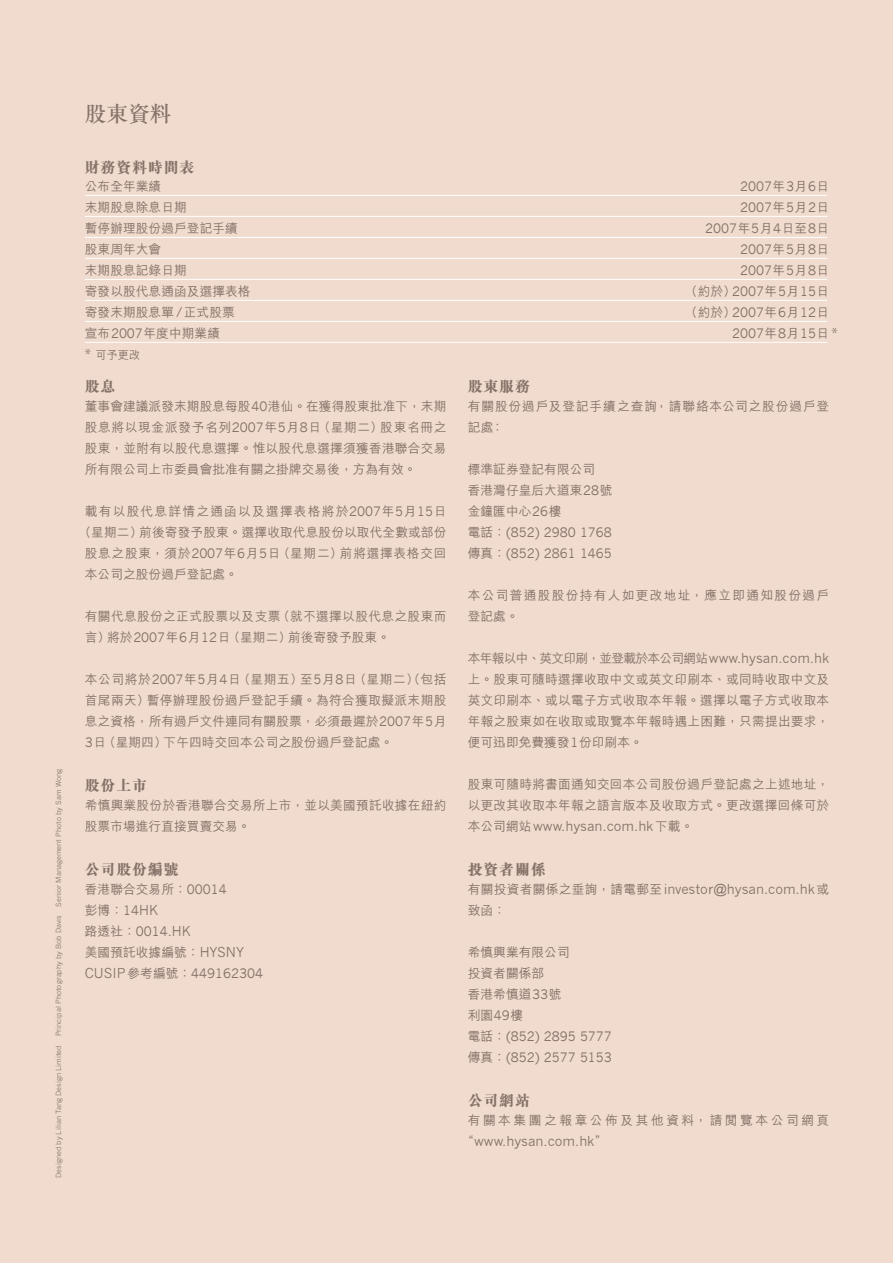
<style>
.page{position:relative;width:893px;height:1263px;background:#fff}
.page>*{position:absolute;margin:0;border:0;box-sizing:border-box;transform-origin:0 0}
.t1{font:21.75px "M Sung HK Medium B5 pc H";color:#877269}
.t2{font:15px "M Sung HK Xbold B5 pc H";letter-spacing:.05em;color:#877269}
.t3{font:13.35px "News Gothic";color:#877269}
.t4{font:12.75px/21px "M Hei HK Medium B5 pc H";letter-spacing:.015em;color:#877269}
.t5{font:12.75px/21px "News Gothic";color:#877269}
.t6{font:12.75px "M Hei HK Medium B5 pc H";letter-spacing:.05em;color:#877269}
.t7{font:12.75px/21px "M Hei HK Medium B5 pc H";letter-spacing:.07em;color:#877269}
.t8{font:12.75px/21px "M Hei HK Medium B5 pc H";letter-spacing:.1em;color:#877269}
.t9{font:12.75px "M Hei HK Medium B5 pc H";letter-spacing:.095em;color:#877269}
.t10{font:12.75px "M Hei HK Medium B5 pc H";letter-spacing:.195em;color:#877269}
.t11{font:11.25px "M Hei HK Medium B5 pc H";color:#877269}
.t12{font:7.05px "News Gothic";color:#877269}
.s1{font-family:"M Hei HK Medium B5 pc H"}
.s2{font-family:"News Gothic"}
.s3{font-family:"News Gothic";font-size:13.35px}
.s4{font-size:13.35px}
.s5{font-family:"M Hei HK Medium B5 pc H";font-size:12.75px}
</style>
<div class="page">
<div style="left:0;top:0;width:892px;height:1263px;background:#f0dbce"></div>
<hr style="left:85px;top:195px;width:742px;height:1px;background:#fff">
<hr style="left:85px;top:216px;width:742px;height:1px;background:#fff">
<hr style="left:85px;top:237px;width:742px;height:1px;background:#fff">
<hr style="left:85px;top:258px;width:742px;height:1px;background:#fff">
<hr style="left:85px;top:279px;width:742px;height:1px;background:#fff">
<hr style="left:85px;top:300px;width:742px;height:1px;background:#fff">
<hr style="left:85px;top:321px;width:742px;height:1px;background:#fff">
<hr style="left:85px;top:342px;width:742px;height:1px;background:#fff">
<p class="t12" style="left:54px;top:907px;width:139px;rotate:-90deg">Senior Management Photo by Sam Wong</p>
<p class="t12" style="left:54px;top:1036px;width:123px;rotate:-90deg">Principal Photography by Bob Davis</p>
<p class="t12" style="left:54px;top:1178px;width:134px;rotate:-90deg">Designed by Lilian Tang Design Limited</p>
<h1 class="t1" style="left:85px;top:105px;width:88px">股東資料</h1>
<p class="t2" style="left:85px;top:161px;width:111px">財務資料時間表</p>
<p class="t4" style="left:85px;top:178px;width:78px">公布全年業績</p>
<p class="t5" style="left:740px;top:176px;width:91px">2007<span class="s1">年</span>3<span class="s1">月</span>6<span class="s1">日</span></p>
<p class="t4" style="left:85px;top:199px;width:103px">末期股息除息日期</p>
<p class="t5" style="left:740px;top:197px;width:91px">2007<span class="s1">年</span>5<span class="s1">月</span>2<span class="s1">日</span></p>
<p class="t4" style="left:85px;top:220px;width:154px">暫停辦理股份過戶登記手續</p>
<p class="t5" style="left:705px;top:218px;width:125px">2007<span class="s1">年</span>5<span class="s1">月</span>4<span class="s1">日至</span>8<span class="s1">日</span></p>
<p class="t4" style="left:85px;top:241px;width:78px">股東周年大會</p>
<p class="t5" style="left:740px;top:239px;width:91px">2007<span class="s1">年</span>5<span class="s1">月</span>8<span class="s1">日</span></p>
<p class="t4" style="left:85px;top:262px;width:103px">末期股息記錄日期</p>
<p class="t5" style="left:740px;top:260px;width:91px">2007<span class="s1">年</span>5<span class="s1">月</span>8<span class="s1">日</span></p>
<p class="t4" style="left:85px;top:283px;width:167px">寄發以股代息通函及選擇表格</p>
<p class="t4" style="left:685px;top:283px;width:146px">（約於）<span class="s2">2007</span>年<span class="s2">5</span>月<span class="s2">15</span>日</p>
<p class="t4" style="left:85px;top:304px;width:151px">寄發末期股息單<span class="s3">/</span>正式股票</p>
<p class="t4" style="left:685px;top:304px;width:146px">（約於）<span class="s2">2007</span>年<span class="s2">6</span>月<span class="s2">12</span>日</p>
<p class="t4" style="left:85px;top:325px;width:137px">宣布<span class="s2">2007</span>年度中期業績</p>
<p class="t5" style="left:732px;top:323px;width:107px">2007<span class="s1">年</span>8<span class="s1">月</span>15<span class="s1">日</span> <span class="s4">*</span></p>
<p class="t11" style="left:85px;top:350px;width:57px"><span class="s3">*</span> 可予更改</p>
<p class="t2" style="left:85px;top:381px;width:32px">股息</p>
<p class="t4" style="left:85px;top:397px;width:363px;text-align:justify">董事會建議派發末期股息每股<span class="s2">40</span>港仙。在獲得股東批准下，末期股息將以現金派發予名列<span class="s2">2007</span>年<span class="s2">5</span>月<span class="s2">8</span>日（星期二）股東名冊之股東，並附有以股代息選擇。惟以股代息選擇須獲香港聯合交易所有限公司上市委員會批准有關之掛牌交易後，方為有效。</p>
<p class="t9" style="left:85px;top:506px;width:363px">載有以股代息詳情之通函以及選擇表格將於<span class="s2">2007</span>年<span class="s2">5</span>月<span class="s2">15</span>日</p>
<p class="t4" style="left:78px;top:523px;width:369px">（星期二）前後寄發予股東。選擇收取代息股份以取代全數或部份</p>
<p class="t6" style="left:85px;top:548px;width:363px">股息之股東，須於<span class="s2">2007</span>年<span class="s2">6</span>月<span class="s2">5</span>日（星期二）前將選擇表格交回</p>
<p class="t4" style="left:85px;top:565px;width:154px">本公司之股份過戶登記處。</p>
<p class="t4" style="left:85px;top:607px;width:363px">有關代息股份之正式股票以及支票（就不選擇以股代息之股東而言）將於<span class="s2">2007</span>年<span class="s2">6</span>月<span class="s2">12</span>日（星期二）前後寄發予股東。</p>
<p class="t4" style="left:85px;top:670px;width:363px;text-align:justify">本公司將於<span class="s2">2007</span>年<span class="s2">5</span>月<span class="s2">4</span>日（星期五）至<span class="s2">5</span>月<span class="s2">8</span>日（星期二）（包括首尾兩天）暫停辦理股份過戶登記手續。為符合獲取擬派末期股息之資格，所有過戶文件連同有關股票，必須最遲於<span class="s2">2007</span>年<span class="s2">5</span>月<span class="s2">3</span>日（星期四）下午四時交回本公司之股份過戶登記處。</p>
<p class="t2" style="left:85px;top:780px;width:64px">股份上市</p>
<p class="t4" style="left:85px;top:796px;width:363px">希慎興業股份於香港聯合交易所上市，並以美國預託收據在紐約股票市場進行直接買賣交易。</p>
<p class="t2" style="left:85px;top:864px;width:95px">公司股份編號</p>
<p class="t4" style="left:85px;top:880px;width:161px">香港聯合交易所：<span class="s2">00014<br></span>彭博：<span class="s2">14</span><span class="s3">HK<br></span>路透社：<span class="s2">0014</span><span class="s3">.HK<br></span>美國預託收據編號：<span class="s3">HYSNY</span></p>
<p class="t5" style="left:85px;top:962px;width:180px"><span class="s4">CUSIP</span><span class="s1">參考編號：</span>449162304</p>
<p class="t2" style="left:468px;top:381px;width:64px">股東服務</p>
<p class="t7" style="left:468px;top:397px;width:363px">有關股份過戶及登記手續之查詢，請聯絡本公司之股份過戶登記處：</p>
<p class="t4" style="left:468px;top:460px;width:146px">標準証券登記有限公司<br>香港灣仔皇后大道東<span class="s2">28</span>號金鐘匯中心<span class="s2">26</span>樓</p>
<p class="t5" style="left:468px;top:521px;width:146px"><span class="s1">電話：</span><span class="s4">(</span>852<span class="s4">)</span> 2980 1768<span class="s1">傳真：</span><span class="s4">(</span>852<span class="s4">)</span> 2861 1465</p>
<p class="t8" style="left:468px;top:586px;width:363px">本公司普通股股份持有人如更改地址，應立即通知股份過戶登記處。</p>
<p class="t4" style="left:468px;top:649px;width:363px;text-align:justify">本年報以中、英文印刷，並登載於本公司網站<span class="s3">www.hysan.com.hk</span>上。股東可隨時選擇收取中文或英文印刷本、或同時收取中文及英文印刷本、或以電子方式收取本年報。選擇以電子方式收取本年報之股東如在收取或取覽本年報時遇上困難，只需提出要求，便可迅即免費獲發<span class="s2">1</span>份印刷本。</p>
<p class="t4" style="left:468px;top:775px;width:363px">股東可隨時將書面通知交回本公司股份過戶登記處之上述地址，以更改其收取本年報之語言版本及收取方式。更改選擇回條可於</p>
<p class="t3" style="left:468px;top:818px;width:227px"><span class="s5">本公司網站</span>www.hysan.com.hk<span class="s5">下載。</span></p>
<p class="t2" style="left:468px;top:864px;width:79px">投資者關係</p>
<p class="t3" style="left:468px;top:881px;width:363px"><span class="s5">有關投資者關係之垂詢，請電郵至</span>investor@hysan.com.hk<span class="s5">或</span></p>
<p class="t4" style="left:468px;top:901px;width:40px">致函：</p>
<p class="t4" style="left:468px;top:943px;width:103px">希慎興業有限公司投資者關係部<br>香港希慎道<span class="s2">33</span>號利園<span class="s2">49</span>樓</p>
<p class="t5" style="left:468px;top:1025px;width:146px"><span class="s1">電話：</span><span class="s4">(</span>852<span class="s4">)</span> 2895 5777<span class="s1">傳真：</span><span class="s4">(</span>852<span class="s4">)</span> 2577 5153</p>
<p class="t2" style="left:468px;top:1095px;width:64px">公司網站</p>
<p class="t10" style="left:468px;top:1115px;width:363px">有關本集團之報章公佈及其他資料，請閱覽本公司網頁</p>
<p class="t3" style="left:461px;top:1133px;width:147px"><span class="s5">“</span>www.hysan.com.hk<span class="s5">”</span></p>
</div>
